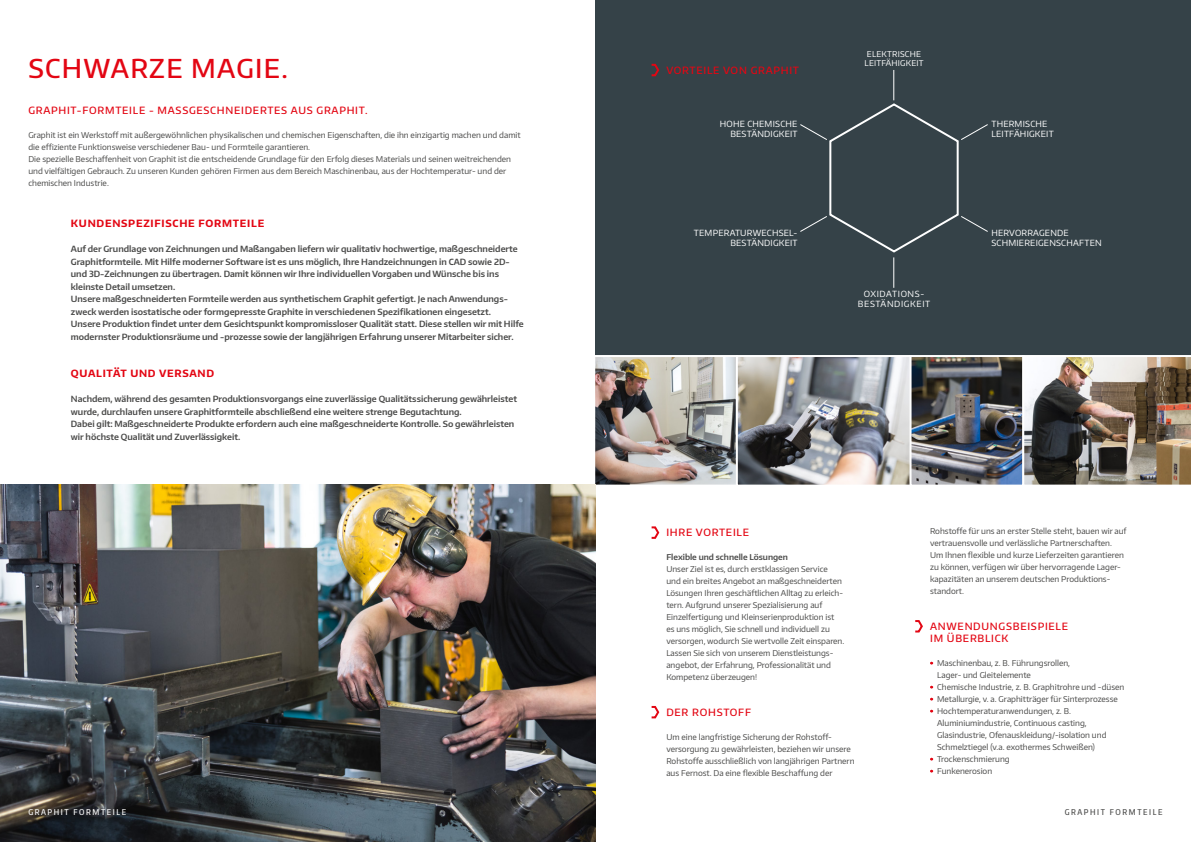
<style>
.page{position:relative;width:1191px;height:842px;background:#fff}
.page>*{position:absolute;margin:0;border:0;box-sizing:border-box;transform-origin:0 0}
.t1{font:500 26px "Encode Sans";letter-spacing:.05em;color:#e30613}
.t2{font:500 10px/12px "Encode Sans";letter-spacing:.075em;color:#e30613}
.t3{font:700 10px "Encode Sans";letter-spacing:.075em;color:#e30613}
.t4{font:600 8.5px/12.5px "Encode Sans";color:#4a4a49}
.t5{font:8.5px/10.2px "Encode Sans";letter-spacing:.025em;color:#fff}
.t6{font:8.5px/10.2px "Encode Sans";letter-spacing:.075em;color:#fff;text-align:center}
.t7{font:8px/12px "Encode Sans";color:#4a4a49}
.t8{font:600 8px "Encode Sans";color:#4a4a49}
.t9{font:8px/9.6px "Encode Sans";letter-spacing:.025em;color:#fff}
.t10{font:500 8px "Encode Sans Condensed";letter-spacing:.2em;color:#fff}
.t11{font:500 8px "Encode Sans Condensed";letter-spacing:.2em;color:#4a4a49}
</style>
<div class="page">
<div style="left:595px;top:0;width:596px;height:372px;background:#354248"></div>
<svg style="left:651px;top:63px;width:9px;height:14px"></svg>
<svg style="left:651px;top:526px;width:9px;height:13px"></svg>
<svg style="left:651px;top:705px;width:9px;height:14px"></svg>
<svg style="left:915px;top:620px;width:8px;height:13px"></svg>
<hr style="left:893px;top:70px;width:1px;height:30px;background:#fff">
<hr style="left:893px;top:257px;width:1px;height:31px;background:#fff">
<svg style="left:800px;top:103px;width:188px;height:150px"></svg>
<img style="left:596px;top:358px;width:425px;height:126px">
<div style="left:593px;top:355px;width:145px;height:132px;border:2px solid #fff"></div>
<div style="left:736px;top:355px;width:176px;height:132px;border:2px solid #fff"></div>
<div style="left:909px;top:355px;width:115px;height:132px;border:2px solid #fff"></div>
<img style="left:1022px;top:355px;width:169px;height:132px">
<img style="left:0;top:485px;width:595px;height:357px">
<h1 class="t1" style="left:28px;top:51px;width:261px">SCHWARZE MAGIE.</h1>
<p class="t2" style="left:28px;top:104px;width:341px">GRAPHIT-FORMTEILE - MASSGESCHNEIDERTES AUS GRAPHIT.</p>
<p class="t7" style="left:28px;top:129px;width:494px">Graphit ist ein Werkstoff mit außergewöhnlichen physikalischen und chemischen Eigenschaften, die ihn einzigartig machen und damit die effiziente Funktionsweise verschiedener Bau- und Formteile garantieren.<br>Die spezielle Beschaffenheit von Graphit ist die entscheidende Grundlage für den Erfolg dieses Materials und seinen weitreichenden und vielfältigen Gebrauch. Zu unseren Kunden gehören Firmen aus dem Bereich Maschinenbau, aus der Hochtemperatur- und der chemischen Industrie.</p>
<p class="t3" style="left:71px;top:217px;width:195px">KUNDENSPEZIFISCHE FORMTEILE</p>
<p class="t4" style="left:71px;top:242px;width:454px">Auf der Grundlage von Zeichnungen und Maßangaben liefern wir qualitativ hochwertige, maßgeschneiderte Graphitformteile. Mit Hilfe moderner Software ist es uns möglich, Ihre Handzeichnungen in CAD sowie 2D&shy;und 3D-Zeichnungen zu übertragen. Damit können wir Ihre individuellen Vorgaben und Wünsche bis ins kleinste Detail umsetzen.<br>Unsere maßgeschneiderten Formteile werden aus synthetischem Graphit gefertigt. Je nach Anwendungs&shy;zweck werden isostatische oder formgepresste Graphite in verschiedenen Spezifikationen eingesetzt.<br>Unsere Produktion findet unter dem Gesichtspunkt kompromissloser Qualität statt. Diese stellen wir mit Hilfe modernster Produktionsräume und -prozesse sowie der langjährigen Erfahrung unserer Mitarbeiter sicher.</p>
<p class="t3" style="left:71px;top:367px;width:145px">QUALITÄT UND VERSAND</p>
<p class="t4" style="left:71px;top:392px;width:447px">Nachdem, während des gesamten Produktionsvorgangs eine zuverlässige Qualitätssicherung gewährleistet wurde, durchlaufen unsere Graphitformteile abschließend eine weitere strenge Begutachtung.<br>Dabei gilt: Maßgeschneiderte Produkte erfordern auch eine maßgeschneiderte Kontrolle. So gewährleisten wir höchste Qualität und Zuverlässigkeit.</p>
<p class="t2" style="left:666px;top:64px;width:134px">VORTEILE VON GRAPHIT</p>
<p class="t5" style="left:720px;top:118px;width:79px;text-align:right">HOHE CHEMISCHE<br>BESTÄNDIGKEIT</p>
<p class="t5" style="left:694px;top:227px;width:105px;text-align:right">TEMPERATURWECHSEL-<br>BESTÄNDIGKEIT</p>
<p class="t9" style="left:864px;top:49px;width:60px">ELEKTRISCHE<br>LEITFÄHIGKEIT</p>
<p class="t6" style="left:858px;top:289px;width:74px">OXIDATIONS-<br>BESTÄNDIGKEIT</p>
<p class="t5" style="left:991px;top:118px;width:64px">THERMISCHE<br>LEITFÄHIGKEIT</p>
<p class="t5" style="left:991px;top:227px;width:112px">HERVORRAGENDE<br>SCHMIEREIGENSCHAFTEN</p>
<p class="t2" style="left:666px;top:526px;width:84px">IHRE VORTEILE</p>
<p class="t8" style="left:666px;top:552px;width:123px">Flexible und schnelle Lösungen</p>
<p class="t7" style="left:666px;top:563px;width:179px">Unser Ziel ist es, durch erstklassigen Service<br>und ein breites Angebot an maßgeschneiderten Lösungen Ihren geschäftlichen Alltag zu erleich&shy;tern. Aufgrund unserer Spezialisierung auf Einzelfertigung und Kleinserienproduktion ist es uns möglich, Sie schnell und individuell zu versorgen, wodurch Sie wertvolle Zeit einsparen.<br>Lassen Sie sich von unserem Dienstleistungs&shy;angebot, der Erfahrung, Professionalität und Kompetenz überzeugen!</p>
<p class="t2" style="left:666px;top:706px;width:86px">DER ROHSTOFF</p>
<p class="t7" style="left:666px;top:731px;width:190px">Um eine langfristige Sicherung der Rohstoff&shy;versorgung zu gewährleisten, beziehen wir unsere Rohstoffe ausschließlich von langjährigen Partnern aus Fernost. Da eine flexible Beschaffung der</p>
<p class="t7" style="left:930px;top:525px;width:198px">Rohstoffe für uns an erster Stelle steht, bauen wir auf vertrauensvolle und verlässliche Partnerschaften.<br>Um Ihnen flexible und kurze Lieferzeiten garantieren zu können, verfügen wir über hervorragende Lager&shy;kapazitäten an unserem deutschen Produktions&shy;standort.</p>
<p class="t2" style="left:930px;top:620px;width:139px">ANWENDUNGSBEISPIELE<br>IM ÜBERBLICK</p>
<p class="t7" style="left:937px;top:657px;width:189px">Maschinenbau, z. B. Führungsrollen,<br>Lager- und Gleitelemente<br>Chemische Industrie, z. B. Graphitrohre und -düsen Metallurgie, v. a. Graphitträger für Sinterprozesse Hochtemperaturanwendungen, z. B.<br>Aluminiumindustrie, Continuous casting, Glasindustrie, Ofenauskleidung/-isolation und Schmelztiegel (v.a. exothermes Schweißen)<br>Trockenschmierung<br>Funkenerosion</p>
<p class="t10" style="left:28px;top:806px;width:99px">GRAPHIT FORMTEILE</p>
<p class="t11" style="left:1064px;top:806px;width:99px">GRAPHIT FORMTEILE</p>
</div>
